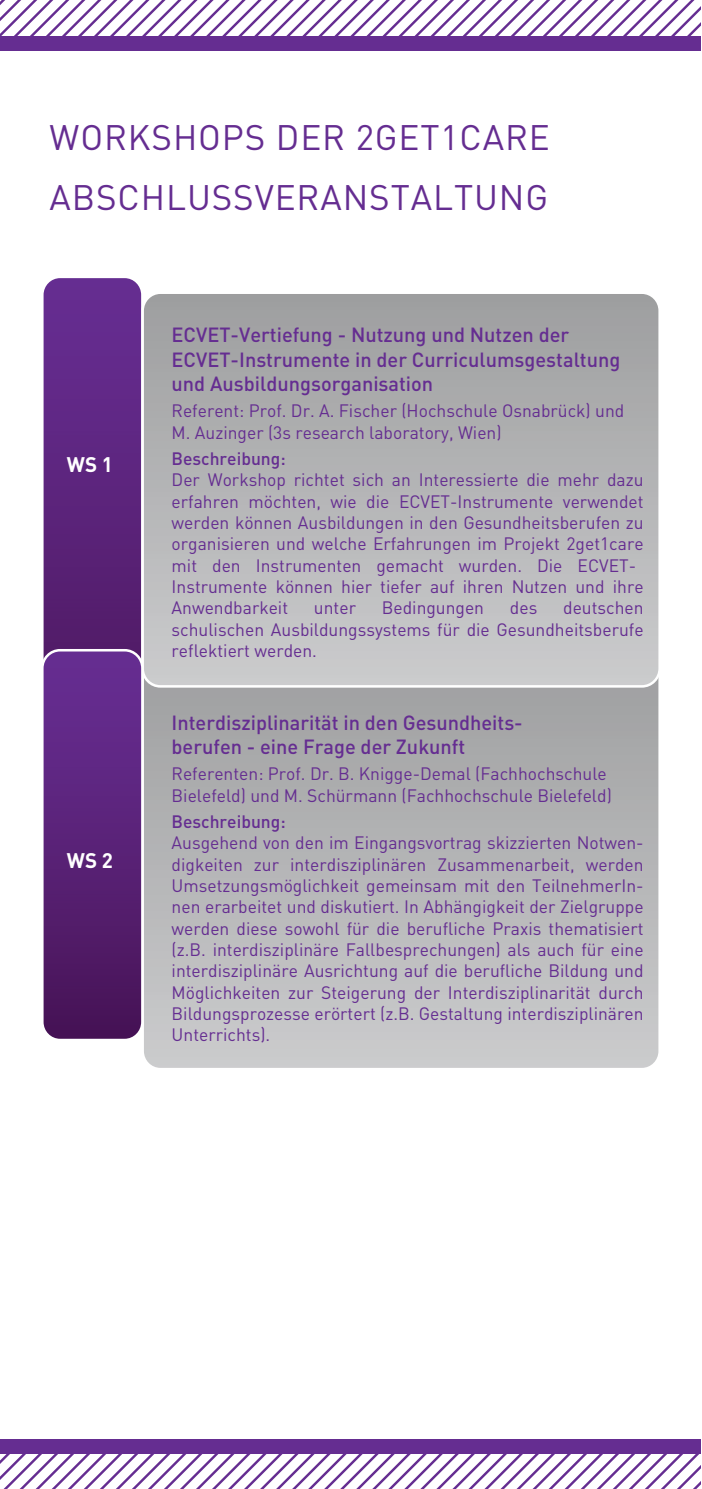
<style>
.page{position:relative;width:702px;height:1489px;background:#fff}
.page>*{position:absolute;margin:0;border:0;box-sizing:border-box;transform-origin:0 0}
.t1{font:35px/60px "DIN";letter-spacing:.025em;color:#652d91}
.t2{font:700 20.75px "DIN";color:#fff}
.t3{font:500 20.25px/24.2px "DIN";color:#652d91}
.t4{font:17.75px/21.2px "DIN";color:#652d91}
.t5{font:500 17.75px "DIN";color:#652d91}
</style>
<div class="page">
<svg style="left:145px;top:686px;width:512px;height:380px;background:#b6b6b7"></svg>
<svg style="left:45px;top:279px;width:95px;height:371px;background:#5d257f"></svg>
<div style="left:41px;top:275px;width:103px;height:519px;border:3px solid #fff;border-radius:18px"></div>
<svg style="left:143px;top:293px;width:516px;height:393px;background:#b4b4b6"></svg>
<div style="left:141px;top:291px;width:520px;height:396px;border:3px solid #fff;border-radius:18px"></div>
<svg style="left:42px;top:650px;width:100px;height:387px;background:#582276"></svg>
<div style="left:41px;top:649px;width:103px;height:392px;border:3px solid #fff;border-radius:18px"></div>
<svg style="left:0;top:1px;width:700px;height:35px"></svg>
<div style="left:0;top:36px;width:700px;height:14px;background:#652d91"></div>
<svg style="left:0;top:1453px;width:700px;height:35px"></svg>
<div style="left:0;top:1439px;width:700px;height:14px;background:#652d91"></div>
<h1 class="t1" style="left:50px;top:107px;width:501px">WORKSHOPS DER 2GET1CARE<br>ABSCHLUSSVERANSTALTUNG</h1>
<p class="t2" style="left:67px;top:451px;width:48px">WS 1</p>
<p class="t2" style="left:67px;top:847px;width:48px">WS 2</p>
<p class="t3" style="left:172px;top:322px;width:450px">ECVET-Vertiefung - Nutzung und Nutzen der<br>ECVET-Instrumente in der Curriculumsgestaltung und Ausbildungsorganisation</p>
<p class="t4" style="left:172px;top:400px;width:454px">Referent: Prof. Dr. A. Fischer (Hochschule Osnabrück) und<br>M. Auzinger (3s research laboratory, Wien)</p>
<p class="t5" style="left:172px;top:447px;width:116px">Beschreibung:</p>
<p class="t4" style="left:172px;top:469px;width:473px">Der Workshop richtet sich an Interessierte die mehr dazu erfahren möchten, wie die ECVET-Instrumente verwendet werden können Ausbildungen in den Gesundheitsberufen zu organisieren und welche Erfahrungen im Projekt 2get1care mit den Instrumenten gemacht wurden. Die ECVET-Instrumente können hier tiefer auf ihren Nutzen und ihre Anwendbarkeit</p>
<p class="t4" style="left:314px;top:597px;width:44px">unter</p>
<p class="t4" style="left:382px;top:597px;width:104px">Bedingungen</p>
<p class="t4" style="left:510px;top:597px;width:29px">des</p>
<p class="t4" style="left:172px;top:597px;width:473px;text-align:justify;text-indent:391px">deutschen schulischen Ausbildungssystems für die Gesundheitsberufe reflektiert werden.</p>
<p class="t3" style="left:172px;top:709px;width:352px">Interdisziplinarität in den Gesundheits&shy;berufen - eine Frage der Zukunft</p>
<p class="t4" style="left:172px;top:763px;width:442px">Referenten: Prof. Dr. B. Knigge-Demal (Fachhochschule<br>Bielefeld) und M. Schürmann (Fachhochschule Bielefeld)</p>
<p class="t5" style="left:172px;top:810px;width:116px">Beschreibung:</p>
<p class="t4" style="left:172px;top:832px;width:473px;text-align:justify">Ausgehend von den im Eingangsvortrag skizzierten Notwen&shy;digkeiten zur interdisziplinären Zusammenarbeit, werden Umsetzungsmöglichkeit gemeinsam mit den TeilnehmerIn&shy;nen erarbeitet und diskutiert. In Abhängigkeit der Zielgruppe werden diese sowohl für die berufliche Praxis thematisiert (z.B. interdisziplinäre Fallbesprechungen) als auch für eine interdisziplinäre Ausrichtung auf die berufliche Bildung und Möglichkeiten zur Steigerung der Interdisziplinarität durch Bildungsprozesse erörtert (z.B. Gestaltung interdisziplinären Unterrichts).</p>
</div>
